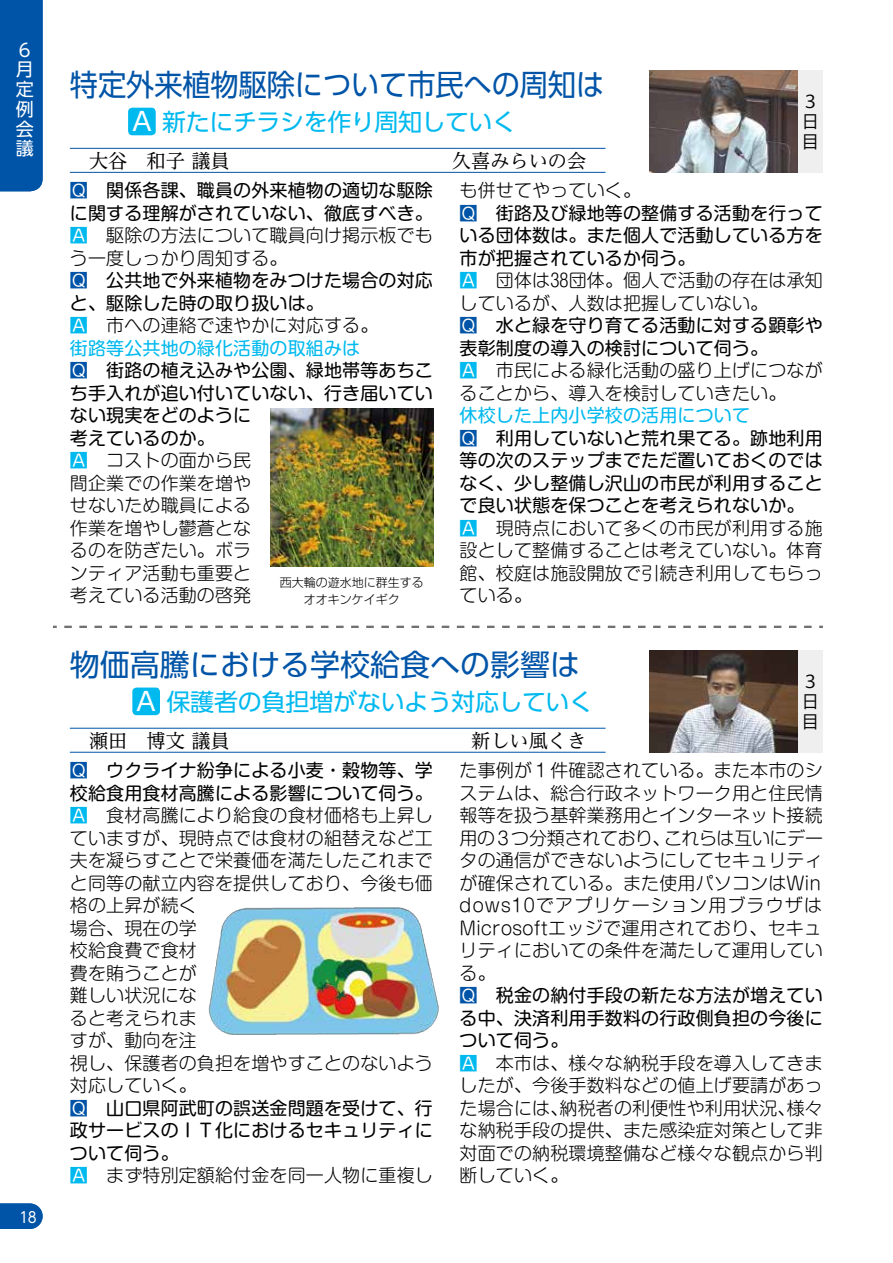
<style>
.page{position:relative;width:893px;height:1263px;background:#fff}
.page>*{position:absolute;margin:0;border:0;box-sizing:border-box;transform-origin:0 0}
.t1{font:30px "UD Shin Go Pro";letter-spacing:-.005em;color:#0054a7;scale:.94 1}
.t2{font:30px "UD Shin Go Pro";letter-spacing:-.005em;color:#0054a7}
.t3{font:24px "UD Shin Go Pro";letter-spacing:-.015em;color:#00b9ef}
.t4{font:19.2px "UD Reimin Pro";color:#000}
.t5{font:300 18px/22.5px "Shin M Go Pro";letter-spacing:.01em;color:#000}
.t6{font:18px/22.5px "Shin M Go Pro";letter-spacing:.01em;color:#000}
.t7{font:18px/19.8px "UD Shin Go Pro";color:#fff}
.t8{font:17.7px/20.4px "Koz Go Pr 6 N";color:#000;text-align:justify}
.t9{font:15px "UD Shin Go Pro";color:#fff;scale:.9 1}
.t10{font:300 12px/17.4px "Shin Go Pro";color:#000;text-align:center}
.s1{font-size:25.5px;color:#fff}
.s2{color:#0054a7}
.s3{color:#00b9ef}
.s4{font-weight:300}
.s5{font-weight:400;color:#0054a7}
.s6{font-weight:400}
.s7{font-weight:400;color:#00b9ef}
</style>
<div class="page">
<img style="left:649px;top:650px;width:149px;height:102px">
<img style="left:649px;top:70px;width:149px;height:102px">
<img style="left:208px;top:907px;width:231px;height:128px">
<div style="left:798px;top:650px;width:25px;height:102px;background:#efefef"></div>
<hr style="left:70px;top:728px;width:536px;height:1px;background:#0054a7">
<hr style="left:70px;top:752px;width:536px;height:1px;background:#0054a7">
<div style="left:132px;top:687px;width:28px;height:28px;background:#00b9ef;border-radius:4px"></div>
<div style="left:798px;top:70px;width:25px;height:102px;background:#efefef"></div>
<hr style="left:70px;top:148px;width:536px;height:1px;background:#0054a7">
<hr style="left:70px;top:172px;width:536px;height:1px;background:#0054a7">
<div style="left:128px;top:108px;width:28px;height:27px;background:#00b9ef;border-radius:4px"></div>
<img style="left:270px;top:408px;width:163px;height:158px">
<svg style="left:64px;top:626px;width:759px;height:2px"></svg>
<svg style="left:0;top:1203px;width:43px;height:26px"></svg>
<div style="left:0;top:0;width:43px;height:191px;background:#0054a7"></div>
<p class="t7" style="left:16px;top:39px;width:19px">6月定例会議</p>
<p class="t9" style="left:20px;top:1205px;width:21px">18</p>
<h1 class="t1" style="left:70px;top:61px;width:570px">特定外来植物駆除について市民への周知は</h1>
<h2 class="t3" style="left:132px;top:102px;width:385px"><span class="s1">A</span> 新たにチラシを作り周知していく</h2>
<p class="t4" style="left:70px;top:145px;width:161px">　大谷　和子 議員</p>
<p class="t4" style="left:452px;top:145px;width:155px">久喜みらいの会　</p>
<p class="t8" style="left:802px;top:91px;width:16px">３日目</p>
<p class="t6" style="left:70px;top:177px;width:365px"><span class="s2">Q</span>　関係各課、職員の外来植物の適切な駆除に関する理解がされていない、徹底すべき。<br><span class="s3">A</span> <span class="s4">駆除の方法について職員向け掲示板でもう一度しっかり周知する。<br></span><span class="s2">Q</span>　公共地で外来植物をみつけた場合の対応と、駆除した時の取り扱いは。<br><span class="s3">A</span> <span class="s4">市への連絡で速やかに対応する。<br></span><span class="s3">街路等公共地の緑化活動の取組みは<br></span><span class="s2">Q</span>　街路の植え込みや公園、緑地帯等あちこち手入れが追い付いていない、行き届いていない現実をどのように<br>考えているのか。<br><span class="s3">A</span> <span class="s4">コストの面から民<br>間企業での作業を増や<br>せないため職員による<br>作業を増やし鬱蒼とな<br>るのを防ぎたい。ボラ<br>ンティア活動も重要と<br>考えている活動の啓発</span></p>
<p class="t6" style="left:460px;top:177px;width:365px"><span class="s4">も併せてやっていく。<br></span><span class="s2">Q</span>　街路及び緑地等の整備する活動を行っている団体数は。また個人で活動している方を市が把握されているか伺う。<br><span class="s3">A</span> <span class="s4">団体は38団体。個人で活動の存在は承知しているが、人数は把握していない。<br></span><span class="s2">Q</span>　水と緑を守り育てる活動に対する顕彰や表彰制度の導入の検討について伺う。<br><span class="s3">A</span> <span class="s4">市民による緑化活動の盛り上げにつながることから、導入を検討していきたい。</span></p>
<p class="t6" style="left:460px;top:402px;width:365px"><span class="s3">休校した上内小学校の活用について<br></span><span class="s2">Q</span>　利用していないと荒れ果てる。跡地利用等の次のステップまでただ置いておくのではなく、少し整備し沢山の市民が利用することで良い状態を保つことを考えられないか。<br><span class="s3">A</span> <span class="s4">現時点において多くの市民が利用する施設として整備することは考えていない。体育館、校庭は施設開放で引続き利用してもらっている。</span></p>
<p class="t10" style="left:280px;top:572px;width:146px">西大輪の遊水地に群生するオオキンケイギク</p>
<h1 class="t2" style="left:70px;top:640px;width:511px">物価高騰における学校給食への影響は</h1>
<h2 class="t3" style="left:137px;top:682px;width:458px"><span class="s1">A</span> 保護者の負担増がないよう対応していく</h2>
<p class="t4" style="left:70px;top:725px;width:161px">　瀬田　博文 議員</p>
<p class="t4" style="left:471px;top:725px;width:136px">新しい風くき　</p>
<p class="t8" style="left:802px;top:671px;width:16px">３日目</p>
<p class="t5" style="left:70px;top:757px;width:365px"><span class="s5">Q</span><span class="s6">　ウクライナ紛争による小麦・穀物等、学校給食用食材高騰による影響について伺う。<br></span><span class="s7">A</span> 食材高騰により給食の食材価格も上昇していますが、現時点では食材の組替えなど工夫を凝らすことで栄養価を満たしたこれまでと同等の献立内容を提供しており、今後も価格の上昇が続く<br>場合、現在の学<br>校給食費で食材<br>費を賄うことが<br>難しい状況にな<br>ると考えられま<br>すが、動向を注<br>視し、保護者の負担を増やすことのないよう対応していく。<br><span class="s5">Q</span><span class="s6">　山口県阿武町の誤送金問題を受けて、行政サービスのＩＴ化におけるセキュリティについて伺う。<br></span><span class="s7">A</span> まず特別定額給付金を同一人物に重複し</p>
<p class="t5" style="left:459px;top:757px;width:365px">た事例が１件確認されている。また本市のシステムは、総合行政ネットワーク用と住民情報等を扱う基幹業務用とインターネット接続用の３つ分類されており、これらは互いにデータの通信ができないようにしてセキュリティが確保されている。また使用パソコンはWin dows10でアプリケーション用ブラウザは<br>Microsoftエッジで運用されており、セキュリティにおいての条件を満たして運用している。<br><span class="s5">Q</span><span class="s6">　税金の納付手段の新たな方法が増えている中、決済利用手数料の行政側負担の今後について伺う。<br></span><span class="s7">A</span> 本市は、様々な納税手段を導入してきましたが、今後手数料などの値上げ要請があった場合には、納税者の利便性や利用状況、様々な納税手段の提供、また感染症対策として非対面での納税環境整備など様々な観点から判断していく。</p>
</div>
